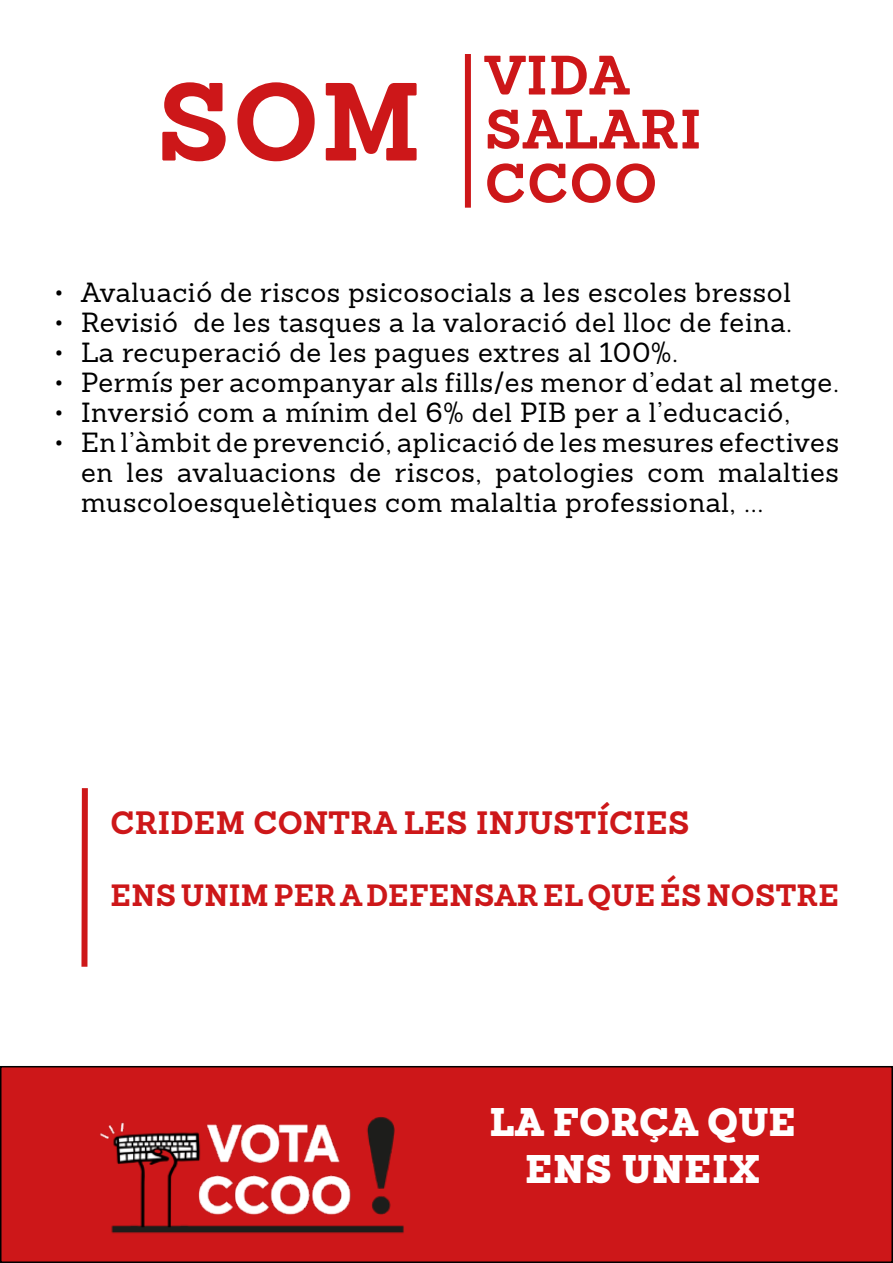
<style>
.page{position:relative;width:893px;height:1263px;background:#fff}
.page>*{position:absolute;margin:0;border:0;box-sizing:border-box;transform-origin:0 0}
.t1{font:700 108px "Sanchez";color:#cd1719}
.t2{font:700 54px/54px "Sanchez";letter-spacing:.025em;color:#cd1719}
.t3{font:900 39px/46.8px "Sanchez";letter-spacing:.01em;color:#fff;text-align:center}
.t4{font:700 31.5px "Sanchez";letter-spacing:.01em;color:#cd1719}
.t5{font:700 30px "Sanchez";letter-spacing:.01em;color:#cd1719}
.t6{font:27px/30px "Sanchez";letter-spacing:.025em;color:#000;text-align:justify}
</style>
<div class="page">
<div style="left:1px;top:1067px;width:891px;height:195px;background:#cd1719"></div>
<div style="left:0;top:1066px;width:893px;height:197px;border:2px solid #000"></div>
<div style="left:465px;top:54px;width:6px;height:154px;background:#cd1719"></div>
<div style="left:81px;top:788px;width:7px;height:179px;background:#cd1719"></div>
<img style="left:100px;top:1117px;width:304px;height:117px">
<h1 class="t1" style="left:157px;top:48px;width:266px">SOM</h1>
<h2 class="t2" style="left:485px;top:48px;width:218px">VIDA<br>SALARI<br>CCOO</h2>
<p class="t6" style="left:54px;top:277px;width:738px">• Avaluació de riscos psicosocials a les escoles bressol</p>
<p class="t6" style="left:54px;top:307px;width:739px">• Revisió de les tasques a la valoració del lloc de feina.</p>
<p class="t6" style="left:54px;top:337px;width:626px">• La recuperació de les pagues extres al 100%.</p>
<p class="t6" style="left:54px;top:367px;width:786px">• Permís per acompanyar als fills/es menor d’edat al metge.</p>
<p class="t6" style="left:54px;top:397px;width:738px">• Inversió com a mínim del 6% del PIB per a l’educació,</p>
<p class="t6" style="left:81px;top:427px;width:760px;text-indent:-27px">• En l’àmbit de prevenció, aplicació de les mesures efectives en les avaluacions de riscos, patologies com malalties muscoloesquelètiques com malaltia professional, ...</p>
<p class="t4" style="left:111px;top:801px;width:580px">CRIDEM CONTRA LES INJUSTÍCIES</p>
<p class="t5" style="left:111px;top:875px;width:730px">ENS UNIM PER A DEFENSAR EL QUE ÉS NOSTRE</p>
<h3 class="t3" style="left:489px;top:1099px;width:308px">LA FORÇA QUE<br>ENS UNEIX</h3>
</div>
